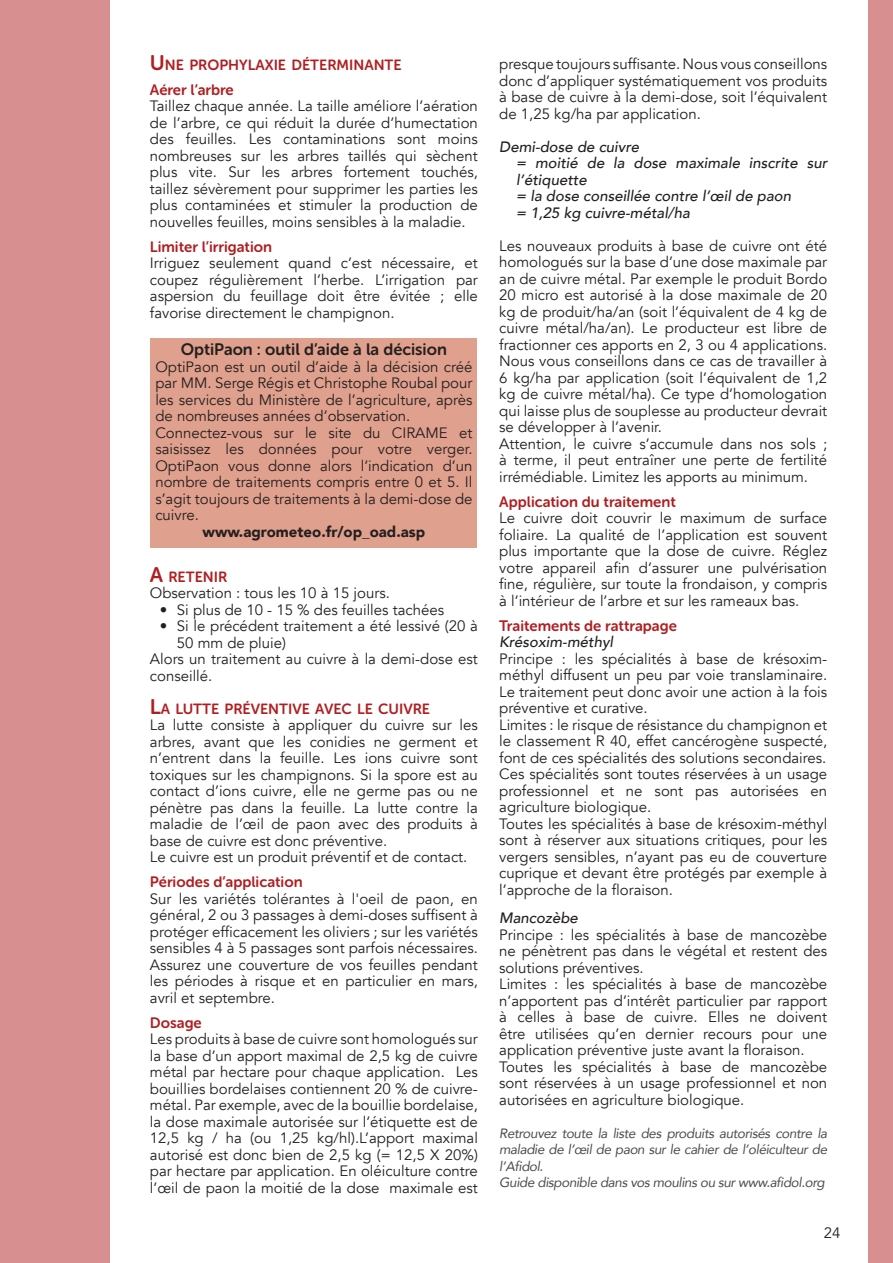
<style>
.page{position:relative;width:893px;height:1263px;background:#fff}
.page>*{position:absolute;margin:0;border:0;box-sizing:border-box;transform-origin:0 0}
.t1{font:16.5px "Museo Sans Rounded 700";color:#241f1f}
.t2{font:15px/16.5px "Avenir";color:#241f1f;text-align:justify}
.t3{font:italic 500 15px/16.5px "Avenir";color:#241f1f}
.t4{font:15px "Museo Sans Rounded 700";color:#af1f22}
.t5{font:900 15px "Avenir";color:#241f1f}
.t6{font:14.7px "Museo Sans Rounded 700";color:#af1f22}
.t7{font:italic 13.5px/16.5px "Avenir";letter-spacing:-.03em;color:#4e4b4c}
.s1{font-size:21px}
</style>
<div class="page">
<div style="left:0;top:0;width:110px;height:1263px;background:#d78f90"></div>
<div style="left:868px;top:0;width:25px;height:1263px;background:#d78f90"></div>
<div style="left:151px;top:338px;width:326px;height:210px;background:#dfa08d"></div>
<p class="t6" style="left:150px;top:56px;width:253px"><span class="s1">U</span> NE PROPHYLAXIE DÉTERMINANTE</p>
<p class="t4" style="left:150px;top:81px;width:85px">Aérer l’arbre</p>
<p class="t2" style="left:150px;top:98px;width:330px">Taillez chaque année. La taille améliore l’aération de l’arbre, ce qui réduit la durée d’humectation des feuilles. Les contaminations sont moins nombreuses sur les arbres taillés qui sèchent plus vite. Sur les arbres fortement touchés, taillez sévèrement pour supprimer les parties les plus contaminées et stimuler la production de nouvelles feuilles, moins sensibles à la maladie.</p>
<p class="t4" style="left:150px;top:238px;width:124px">Limiter l’irrigation</p>
<p class="t2" style="left:150px;top:255px;width:330px">Irriguez seulement quand c’est nécessaire, et coupez régulièrement l’herbe. L’irrigation par aspersion du feuillage doit être évitée ; elle favorise directement le champignon.</p>
<p class="t1" style="left:181px;top:340px;width:268px">OptiPaon : outil d’aide à la décision</p>
<p class="t2" style="left:155px;top:358px;width:319px;text-align:left">OptiPaon est un outil d’aide à la décision créé par MM. Serge Régis et Christophe Roubal pour les services du Ministère de l’agriculture, après de nombreuses années d’observation.<br>Connectez-vous sur le site du CIRAME et saisissez les données pour votre verger.<br>OptiPaon vous donne alors l’indication d’un nombre de traitements compris entre 0 et 5. Il s’agit toujours de traitements à la demi-dose de cuivre.</p>
<p class="t5" style="left:203px;top:518px;width:224px">www.agrometeo.fr/op_oad.asp</p>
<p class="t6" style="left:150px;top:568px;width:79px"><span class="s1">A</span> RETENIR</p>
<p class="t2" style="left:150px;top:585px;width:242px">Observation : tous les 10 à 15 jours.</p>
<p class="t2" style="left:160px;top:602px;width:286px">• Si plus de 10 - 15 % des feuilles tachées</p>
<p class="t2" style="left:160px;top:618px;width:320px">• Si le précédent traitement a été lessivé (20 à</p>
<p class="t2" style="left:177px;top:635px;width:111px">50 mm de pluie)</p>
<p class="t2" style="left:150px;top:651px;width:330px">Alors un traitement au cuivre à la demi-dose est</p>
<p class="t2" style="left:150px;top:668px;width:64px">conseillé.</p>
<p class="t6" style="left:150px;top:700px;width:282px"><span class="s1">L</span>A LUTTE PRÉVENTIVE AVEC LE CUIVRE</p>
<p class="t2" style="left:150px;top:717px;width:330px;text-align:left">La lutte consiste à appliquer du cuivre sur les arbres, avant que les conidies ne germent et n’entrent dans la feuille. Les ions cuivre sont toxiques sur les champignons. Si la spore est au contact d’ions cuivre, elle ne germe pas ou ne pénètre pas dans la feuille. La lutte contre la maladie de l’œil de paon avec des produits à base de cuivre est donc préventive.<br>Le cuivre est un produit préventif et de contact.</p>
<p class="t4" style="left:150px;top:874px;width:154px">Périodes d’application</p>
<p class="t2" style="left:150px;top:891px;width:330px">Sur les variétés tolérantes à l'oeil de paon, en général, 2 ou 3 passages à demi-doses suffisent à protéger efficacement les oliviers ; sur les variétés sensibles 4 à 5 passages sont parfois nécessaires.<br>Assurez une couverture de vos feuilles pendant les périodes à risque et en particulier en mars, avril et septembre.</p>
<p class="t4" style="left:150px;top:1014px;width:53px">Dosage</p>
<p class="t2" style="left:150px;top:1031px;width:330px">Les produits à base de cuivre sont homologués sur la base d’un apport maximal de 2,5 kg de cuivre métal par hectare pour chaque application. Les bouillies bordelaises contiennent 20 % de cuivre&shy;métal. Par exemple, avec de la bouillie bordelaise, la dose maximale autorisée sur l’étiquette est de 12,5 kg / ha (ou 1,25 kg/hl).L’apport maximal autorisé est donc bien de 2,5 kg (= 12,5 X 20%) par hectare par application. En oléiculture contre l’œil de paon la moitié de la dose maximale est</p>
<p class="t2" style="left:499px;top:56px;width:330px">presque toujours suffisante. Nous vous conseillons donc d’appliquer systématiquement vos produits à base de cuivre à la demi-dose, soit l’équivalent de 1,25 kg/ha par application.</p>
<p class="t3" style="left:516px;top:138px;width:313px;text-indent:-17px">Demi-dose de cuivre<br>= moitié de la dose maximale inscrite sur l’étiquette<br>= la dose conseillée contre l’œil de paon<br>= 1,25 kg cuivre-métal/ha</p>
<p class="t2" style="left:499px;top:237px;width:330px;text-align:left">Les nouveaux produits à base de cuivre ont été homologués sur la base d’une dose maximale par an de cuivre métal. Par exemple le produit Bordo 20 micro est autorisé à la dose maximale de 20 kg de produit/ha/an (soit l’équivalent de 4 kg de cuivre métal/ha/an). Le producteur est libre de fractionner ces apports en 2, 3 ou 4 applications.<br>Nous vous conseillons dans ce cas de travailler à 6 kg/ha par application (soit l’équivalent de 1,2 kg de cuivre métal/ha). Ce type d’homologation qui laisse plus de souplesse au producteur devrait se développer à l’avenir.<br>Attention, le cuivre s’accumule dans nos sols ; à terme, il peut entraîner une perte de fertilité irrémédiable. Limitez les apports au minimum.</p>
<p class="t4" style="left:499px;top:493px;width:178px">Application du traitement</p>
<p class="t2" style="left:499px;top:510px;width:330px">Le cuivre doit couvrir le maximum de surface foliaire. La qualité de l’application est souvent plus importante que la dose de cuivre. Réglez votre appareil afin d’assurer une pulvérisation fine, régulière, sur toute la frondaison, y compris à l’intérieur de l’arbre et sur les rameaux bas.</p>
<p class="t4" style="left:499px;top:617px;width:179px">Traitements de rattrapage</p>
<p class="t3" style="left:499px;top:634px;width:115px">Krésoxim-méthyl</p>
<p class="t2" style="left:499px;top:650px;width:330px;text-align:left">Principe : les spécialités à base de krésoxim&shy;méthyl diffusent un peu par voie translaminaire.<br>Le traitement peut donc avoir une action à la fois préventive et curative.<br>Limites : le risque de résistance du champignon et le classement R 40, effet cancérogène suspecté, font de ces spécialités des solutions secondaires.<br>Ces spécialités sont toutes réservées à un usage professionnel et ne sont pas autorisées en agriculture biologique.<br>Toutes les spécialités à base de krésoxim-méthyl sont à réserver aux situations critiques, pour les vergers sensibles, n’ayant pas eu de couverture cuprique et devant être protégés par exemple à l’approche de la floraison.</p>
<p class="t3" style="left:499px;top:910px;width:80px">Mancozèbe</p>
<p class="t2" style="left:499px;top:926px;width:330px;text-align:left">Principe : les spécialités à base de mancozèbe ne pénètrent pas dans le végétal et restent des solutions préventives.<br>Limites : les spécialités à base de mancozèbe n’apportent pas d’intérêt particulier par rapport à celles à base de cuivre. Elles ne doivent être utilisées qu’en dernier recours pour une application préventive juste avant la floraison.<br>Toutes les spécialités à base de mancozèbe sont réservées à un usage professionnel et non autorisées en agriculture biologique.</p>
<p class="t7" style="left:499px;top:1124px;width:330px">Retrouvez toute la liste des produits autorisés contre la maladie de l’œil de paon sur le cahier de l’oléiculteur de l’Afidol.<br>Guide disponible dans vos moulins ou sur www.afidol.org</p>
<p class="t2" style="left:824px;top:1225px;width:18px">24</p>
</div>
